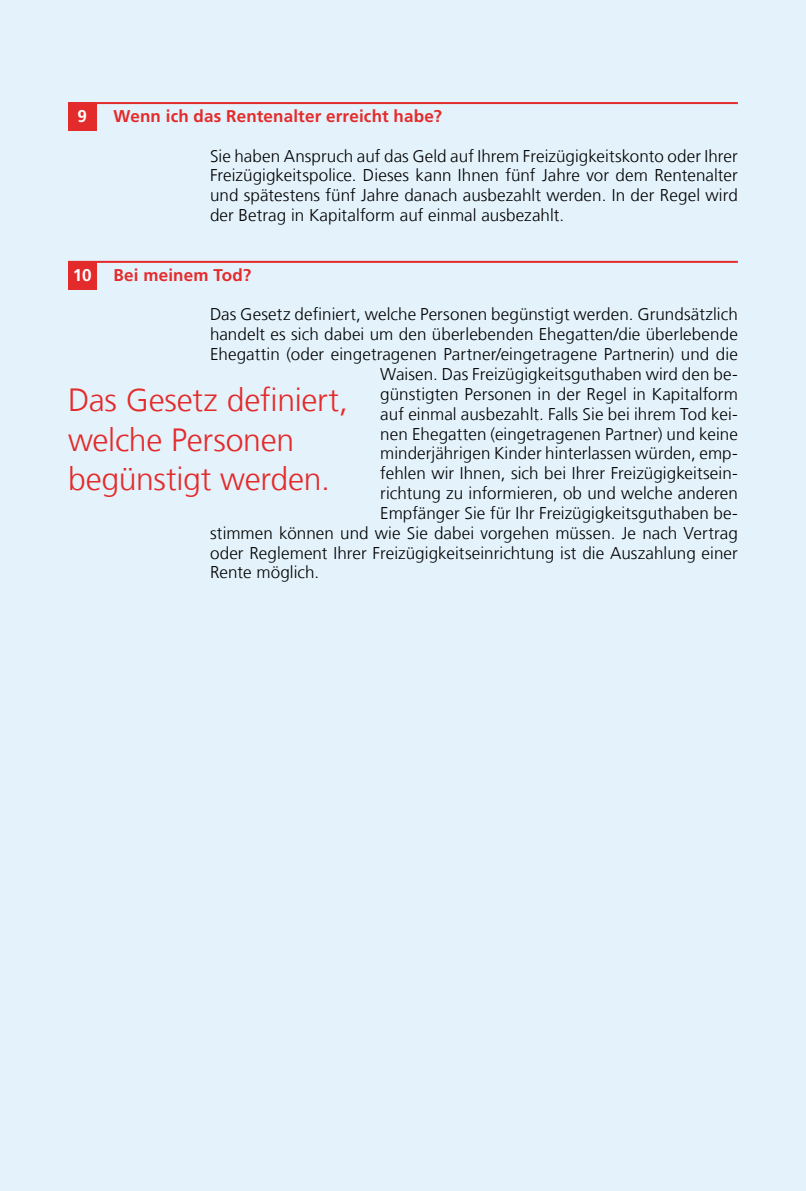
<style>
.page{position:relative;width:806px;height:1191px;background:#fff}
.page>*{position:absolute;margin:0;border:0;box-sizing:border-box;transform-origin:0 0}
.t1{font:300 32px/39.6px "Frutiger LT Com";letter-spacing:-.01em;color:#e42b2b}
.t2{font:300 17px/19.8px "Frutiger LT Com";letter-spacing:.005em;color:#000;text-align:justify}
.t3{font:700 17px "Frutiger LT Com";letter-spacing:.01em;color:#e42b2b}
.t4{font:700 17px "Frutiger LT Com";color:#fff}
</style>
<div class="page">
<div style="left:0;top:0;width:805px;height:1191px;background:#e3f2fb"></div>
<div style="left:68px;top:102px;width:28px;height:28px;background:#e42b2b"></div>
<hr style="left:68px;top:102px;width:669px;height:2px;background:#e42b2b">
<div style="left:68px;top:261px;width:28px;height:28px;background:#e42b2b"></div>
<hr style="left:68px;top:261px;width:669px;height:2px;background:#e42b2b">
<p class="t4" style="left:77px;top:106px;width:11px">9</p>
<p class="t3" style="left:113px;top:106px;width:329px">Wenn ich das Rentenalter erreicht habe?</p>
<p class="t2" style="left:210px;top:146px;width:529px">Sie haben Anspruch auf das Geld auf Ihrem Freizügigkeitskonto oder Ihrer Freizügigkeitspolice. Dieses kann Ihnen fünf Jahre vor dem Rentenalter und spätestens fünf Jahre danach ausbezahlt werden. In der Regel wird der Betrag in Kapitalform auf einmal ausbezahlt.</p>
<p class="t3" style="left:113px;top:265px;width:139px">Bei meinem Tod?</p>
<p class="t2" style="left:210px;top:305px;width:529px">Das Gesetz definiert, welche Personen begünstigt werden. Grundsätzlich</p>
<p class="t2" style="left:210px;top:324px;width:529px">handelt es sich dabei um den überlebenden Ehegatten/die überlebende</p>
<p class="t2" style="left:210px;top:344px;width:529px">Ehegattin (oder eingetragenen Partner/eingetragene Partnerin) und die</p>
<p class="t2" style="left:380px;top:364px;width:359px">Waisen. Das Freizügigkeitsguthaben wird den be-</p>
<p class="t2" style="left:380px;top:384px;width:359px">günstigten Personen in der Regel in Kapitalform</p>
<p class="t2" style="left:380px;top:404px;width:359px">auf einmal ausbezahlt. Falls Sie bei ihrem Tod kei-</p>
<p class="t2" style="left:380px;top:424px;width:359px">nen Ehegatten (eingetragenen Partner) und keine</p>
<p class="t2" style="left:380px;top:444px;width:359px">minderjährigen Kinder hinterlassen würden, emp-</p>
<p class="t2" style="left:380px;top:463px;width:359px">fehlen wir Ihnen, sich bei Ihrer Freizügigkeitsein-</p>
<p class="t2" style="left:380px;top:483px;width:359px">richtung zu informieren, ob und welche anderen</p>
<p class="t2" style="left:380px;top:503px;width:359px">Empfänger Sie für Ihr Freizügigkeitsguthaben be-</p>
<p class="t2" style="left:210px;top:523px;width:529px">stimmen können und wie Sie dabei vorgehen müssen. Je nach Vertrag</p>
<p class="t2" style="left:210px;top:543px;width:529px">oder Reglement Ihrer Freizügigkeitseinrichtung ist die Auszahlung einer</p>
<p class="t2" style="left:210px;top:563px;width:111px">Rente möglich.</p>
<p class="t4" style="left:73px;top:265px;width:20px">10</p>
<h1 class="t1" style="left:68px;top:380px;width:281px">Das Gesetz definiert, welche Personen begünstigt werden.</h1>
</div>
